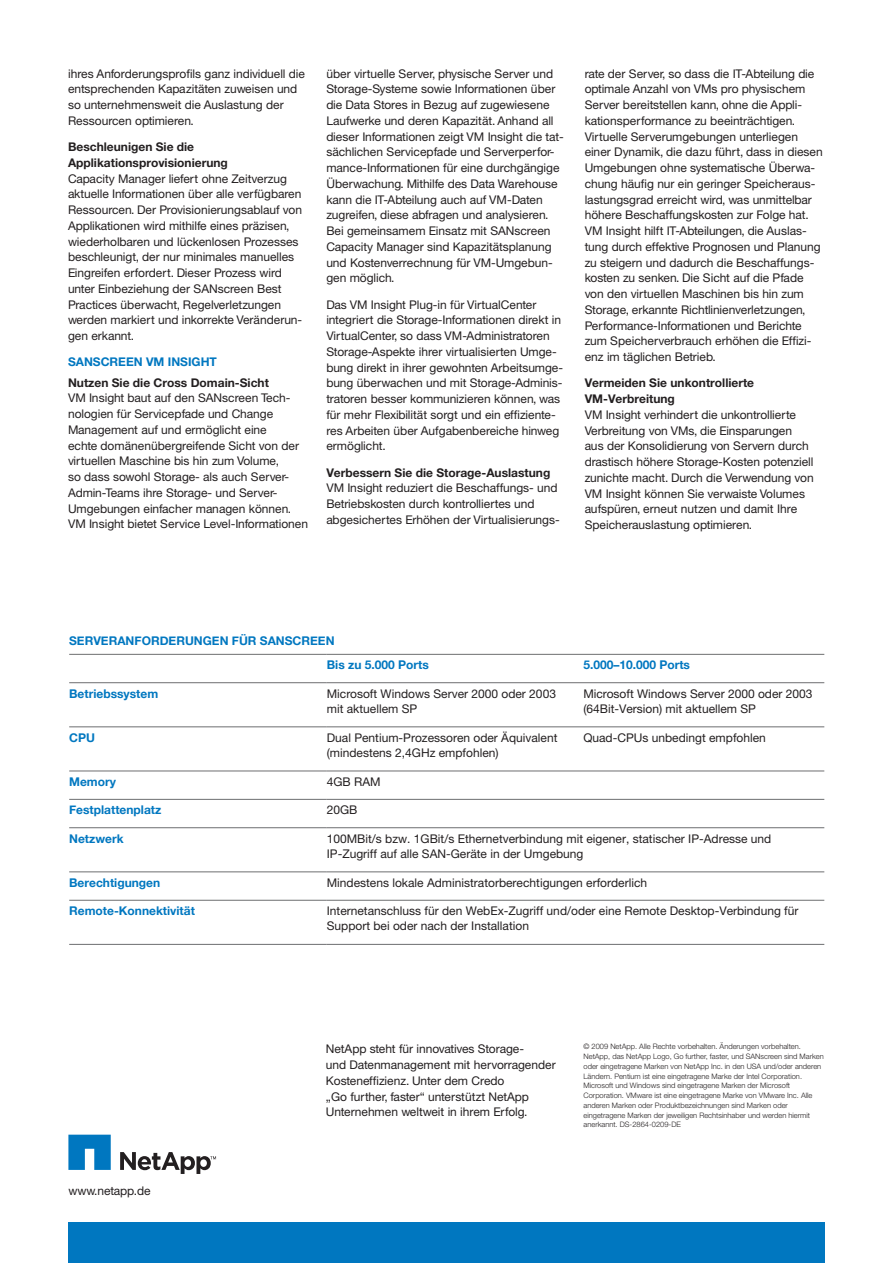
<style>
.page{position:relative;width:893px;height:1263px;background:#fff}
.page>*{position:absolute;margin:0;border:0;box-sizing:border-box;transform-origin:0 0}
.t1{font:12px/15.8px "Helvetica Neue";color:#231f20}
.t2{font:700 12px/15.8px "Helvetica Neue LT Pro";color:#231f20}
.t3{font:700 12px/23.9px "Helvetica Neue";color:#0077c0}
.t4{font:700 12px "Helvetica Neue LT Pro";color:#0077c0}
.t5{font:300 7.5px/9.8px "Helvetica Neue LT Pro";color:#231f20}
</style>
<div class="page">
<div style="left:68px;top:1222px;width:756px;height:41px;background:#0077c0"></div>
<svg style="left:68px;top:1135px;width:43px;height:35px;background:#268bc9"></svg>
<svg style="left:120px;top:1152px;width:96px;height:22px"></svg>
<hr style="left:327px;top:654px;width:497px;height:1px;background:#6d6e70">
<hr style="left:327px;top:682px;width:497px;height:1px;background:#6d6e70">
<hr style="left:327px;top:727px;width:497px;height:1px;background:#6d6e70">
<hr style="left:327px;top:771px;width:497px;height:1px;background:#6d6e70">
<hr style="left:327px;top:799px;width:497px;height:1px;background:#6d6e70">
<hr style="left:327px;top:827px;width:497px;height:1px;background:#6d6e70">
<hr style="left:327px;top:872px;width:497px;height:1px;background:#6d6e70">
<hr style="left:327px;top:900px;width:497px;height:1px;background:#6d6e70">
<hr style="left:327px;top:944px;width:497px;height:1px;background:#6d6e70">
<hr style="left:69px;top:654px;width:258px;height:1px;background:#6d6e70">
<hr style="left:69px;top:682px;width:258px;height:1px;background:#6d6e70">
<hr style="left:69px;top:727px;width:258px;height:1px;background:#6d6e70">
<hr style="left:69px;top:771px;width:258px;height:1px;background:#6d6e70">
<hr style="left:69px;top:799px;width:258px;height:1px;background:#6d6e70">
<hr style="left:69px;top:827px;width:258px;height:1px;background:#6d6e70">
<hr style="left:69px;top:872px;width:258px;height:1px;background:#6d6e70">
<hr style="left:69px;top:900px;width:258px;height:1px;background:#6d6e70">
<hr style="left:69px;top:944px;width:258px;height:1px;background:#6d6e70">
<p class="t1" style="left:68px;top:67px;width:238px">ihres Anforderungsprofils ganz individuell die entsprechenden Kapazitäten zuweisen und so unternehmensweit die Auslastung der Ressourcen optimieren.</p>
<p class="t2" style="left:68px;top:140px;width:161px">Beschleunigen Sie die<br>Applikationsprovisionierung</p>
<p class="t1" style="left:68px;top:172px;width:236px">Capacity Manager liefert ohne Zeitverzug aktuelle Informationen über alle verfügbaren Ressourcen. Der Provisionierungsablauf von Applikationen wird mithilfe eines präzisen, wiederholbaren und lückenlosen Prozesses beschleunigt, der nur minimales manuelles Eingreifen erfordert. Dieser Prozess wird unter Einbeziehung der SANscreen Best Practices überwacht, Regelverletzungen werden markiert und inkorrekte Veränderun&shy;gen erkannt.</p>
<p class="t4" style="left:68px;top:358px;width:150px">SANSCREEN VM INSIGHT</p>
<p class="t2" style="left:68px;top:376px;width:202px">Nutzen Sie die Cross Domain-Sicht</p>
<p class="t1" style="left:68px;top:391px;width:242px">VM Insight baut auf den SANscreen Tech&shy;nologien für Servicepfade und Change Management auf und ermöglicht eine<br>echte domänenübergreifende Sicht von der virtuellen Maschine bis hin zum Volume,<br>so dass sowohl Storage- als auch Server-Admin-Teams ihre Storage- und Server-Umgebungen einfacher managen können.<br>VM Insight bietet Service Level-Informationen</p>
<p class="t1" style="left:326px;top:67px;width:239px">über virtuelle Server, physische Server und Storage-Systeme sowie Informationen über die Data Stores in Bezug auf zugewiesene Laufwerke und deren Kapazität. Anhand all dieser Informationen zeigt VM Insight die tat&shy;sächlichen Servicepfade und Serverperfor&shy;mance-Informationen für eine durchgängige Überwachung. Mithilfe des Data Warehouse kann die IT-Abteilung auch auf VM-Daten zugreifen, diese abfragen und analysieren.<br>Bei gemeinsamem Einsatz mit SANscreen Capacity Manager sind Kapazitätsplanung und Kostenverrechnung für VM-Umgebun&shy;gen möglich.</p>
<p class="t1" style="left:326px;top:298px;width:238px">Das VM Insight Plug-in für VirtualCenter integriert die Storage-Informationen direkt in VirtualCenter, so dass VM-Administratoren Storage-Aspekte ihrer virtualisierten Umge&shy;bung direkt in ihrer gewohnten Arbeitsumge&shy;bung überwachen und mit Storage-Adminis&shy;tratoren besser kommunizieren können, was für mehr Flexibilität sorgt und ein effiziente&shy;res Arbeiten über Aufgabenbereiche hinweg ermöglicht.</p>
<p class="t2" style="left:326px;top:466px;width:225px">Verbessern Sie die Storage-Auslastung</p>
<p class="t1" style="left:326px;top:481px;width:235px">VM Insight reduziert die Beschaffungs- und<br>Betriebskosten durch kontrolliertes und abgesichertes Erhöhen der Virtualisierungs-</p>
<p class="t1" style="left:585px;top:67px;width:240px">rate der Server, so dass die IT-Abteilung die optimale Anzahl von VMs pro physischem Server bereitstellen kann, ohne die Appli&shy;kationsperformance zu beeinträchtigen.<br>Virtuelle Serverumgebungen unterliegen einer Dynamik, die dazu führt, dass in diesen Umgebungen ohne systematische Überwa&shy;chung häufig nur ein geringer Speicheraus&shy;lastungsgrad erreicht wird, was unmittelbar höhere Beschaffungskosten zur Folge hat.<br>VM Insight hilft IT-Abteilungen, die Auslas&shy;tung durch effektive Prognosen und Planung zu steigern und dadurch die Beschaffungs&shy;kosten zu senken. Die Sicht auf die Pfade von den virtuellen Maschinen bis hin zum Storage, erkannte Richtlinienverletzungen, Performance-Informationen und Berichte zum Speicherverbrauch erhöhen die Effizi&shy;enz im täglichen Betrieb.</p>
<p class="t2" style="left:585px;top:377px;width:171px">Vermeiden Sie unkontrollierte<br>VM-Verbreitung</p>
<p class="t1" style="left:585px;top:408px;width:231px">VM Insight verhindert die unkontrollierte Verbreitung von VMs, die Einsparungen aus der Konsolidierung von Servern durch drastisch höhere Storage-Kosten potenziell zunichte macht. Durch die Verwendung von VM Insight können Sie verwaiste Volumes aufspüren, erneut nutzen und damit Ihre Speicherauslastung optimieren.</p>
<p class="t3" style="left:327px;top:629px;width:104px;text-indent:-258px">SERVERANFORDERUNGEN FÜR SANSCREEN<br>Bis zu 5.000 Ports</p>
<p class="t3" style="left:583px;top:653px;width:108px">5.000–10.000 Ports</p>
<p class="t3" style="left:69px;top:681px;width:91px">Betriebssystem</p>
<p class="t1" style="left:327px;top:687px;width:231px">Microsoft Windows Server 2000 oder 2003 mit aktuellem SP</p>
<p class="t1" style="left:583px;top:687px;width:231px">Microsoft Windows Server 2000 oder 2003 (64Bit-Version) mit aktuellem SP</p>
<p class="t3" style="left:69px;top:725px;width:27px">CPU</p>
<p class="t1" style="left:327px;top:731px;width:232px">Dual Pentium-Prozessoren oder Äquivalent (mindestens 2,4GHz empfohlen)</p>
<p class="t1" style="left:583px;top:731px;width:184px">Quad-CPUs unbedingt empfohlen</p>
<p class="t3" style="left:69px;top:769px;width:48px">Memory</p>
<p class="t1" style="left:327px;top:775px;width:55px">4GB RAM</p>
<p class="t3" style="left:69px;top:798px;width:94px">Festplattenplatz</p>
<p class="t1" style="left:327px;top:803px;width:32px">20GB</p>
<p class="t3" style="left:69px;top:826px;width:56px">Netzwerk</p>
<p class="t1" style="left:327px;top:832px;width:446px">100MBit/s bzw. 1GBit/s Ethernetverbindung mit eigener, statischer IP-Adresse und<br>IP-Zugriff auf alle SAN-Geräte in der Umgebung</p>
<p class="t3" style="left:69px;top:870px;width:93px">Berechtigungen</p>
<p class="t1" style="left:327px;top:876px;width:322px">Mindestens lokale Administratorberechtigungen erforderlich</p>
<p class="t3" style="left:69px;top:899px;width:127px">Remote-Konnektivität</p>
<p class="t1" style="left:327px;top:905px;width:473px;line-height:14.4px">Internetanschluss für den WebEx-Zugriff und/oder eine Remote Desktop-Verbindung für<br>Support bei oder nach der Installation</p>
<p class="t1" style="left:68px;top:1185px;width:84px">www.netapp.de</p>
<p class="t1" style="left:326px;top:1042px;width:231px">NetApp steht für innovatives Storage-<br>und Datenmanagement mit hervorragender Kosteneffizienz. Unter dem Credo<br>„Go further, faster“ unterstützt NetApp Unternehmen weltweit in ihrem Erfolg.</p>
<p class="t5" style="left:583px;top:1043px;width:242px">© 2009 NetApp. Alle Rechte vorbehalten. Änderungen vorbehalten.<br>NetApp, das NetApp Logo, Go further, faster, und SANscreen sind Marken oder eingetragene Marken von NetApp Inc. in den USA und/oder anderen Ländern. Pentium ist eine eingetragene Marke der Intel Corporation.<br>Microsoft und Windows sind eingetragene Marken der Microsoft Corporation. VMware ist eine eingetragene Marke von VMware Inc. Alle anderen Marken oder Produktbezeichnungen sind Marken oder eingetragene Marken der jeweiligen Rechtsinhaber und werden hiermit anerkannt. DS-2864-0209-DE</p>
</div>
